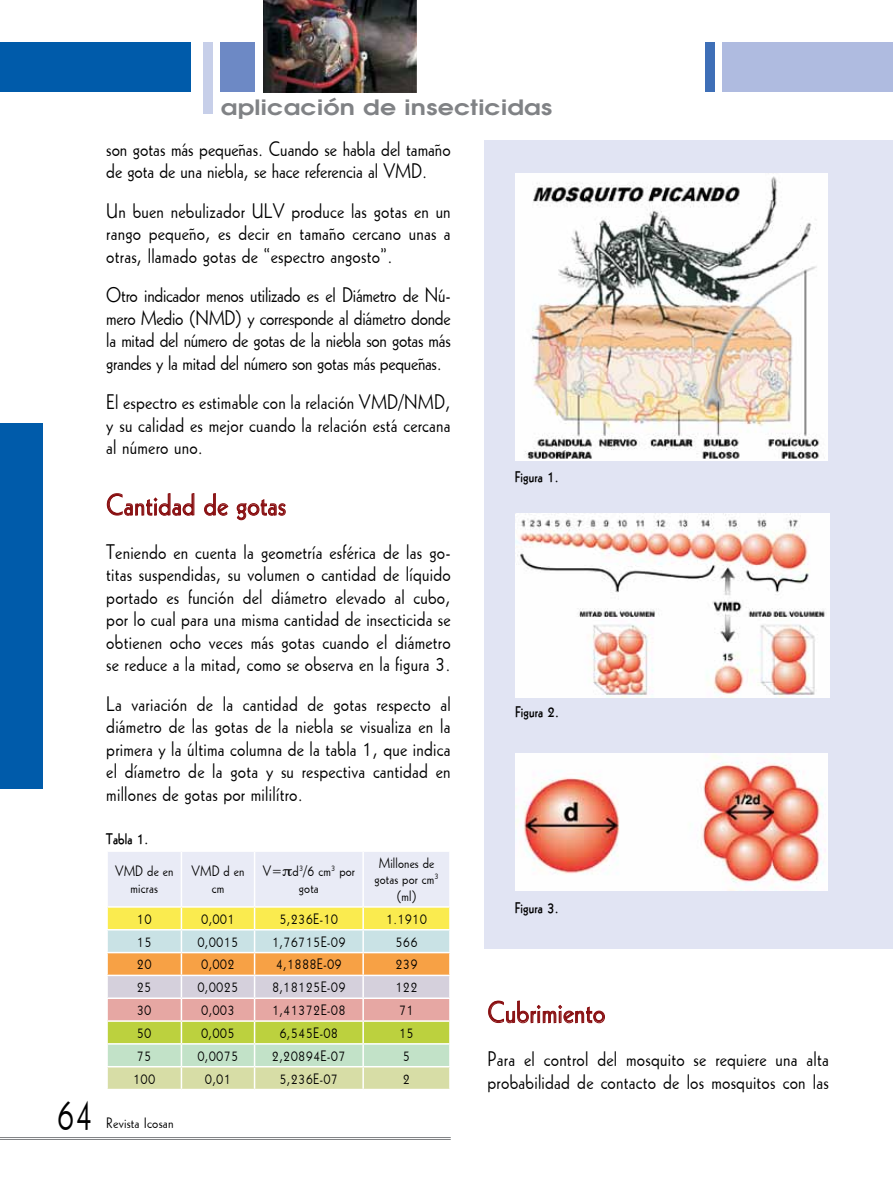
<style>
.page{position:relative;width:893px;height:1191px;background:#fff}
.page>*{position:absolute;margin:0;border:0;box-sizing:border-box;transform-origin:0 0}
.t1{font:45px "Geo 112 Thin Normal";color:#000}
.t2{font:30px "Geo 112 Thin Normal";letter-spacing:.01em;color:#880e10;scale:1.25 1}
.t3{font:21px/22.5px "Geo 112 Thin Normal";letter-spacing:.01em;color:#000;text-align:justify;scale:1.2 1}
.t4{font:700 21px "Avian";letter-spacing:.01em;color:#808285;scale:1.2 1}
.t5{font:15px/16.5px "Geo 112 Thin Normal";letter-spacing:.01em;color:#000;text-align:center;scale:1.2 1}
.t6{font:100 15px "Geo 112";letter-spacing:.01em;color:#000;scale:1.25 1}
.t7{font:15px "Geo 112 Thin Normal";letter-spacing:.01em;color:#000;scale:1.25 1}
</style>
<div class="page">
<hr style="left:0;top:1139px;width:451px;height:1px;background:#808285">
<hr style="left:0;top:1137px;width:451px;height:1px;background:#808285">
<div style="left:0;top:42px;width:190px;height:50px;background:#005baa"></div>
<div style="left:204px;top:42px;width:9px;height:72px;background:#c7cfe9"></div>
<div style="left:705px;top:42px;width:10px;height:50px;background:#3e6fb7"></div>
<div style="left:221px;top:42px;width:34px;height:50px;background:#6d89c5"></div>
<div style="left:722px;top:42px;width:171px;height:50px;background:#afbbe0"></div>
<div style="left:0;top:423px;width:43px;height:365px;background:#005baa"></div>
<svg style="left:107px;top:493px;width:88px;height:23px"></svg>
<svg style="left:204px;top:493px;width:25px;height:23px"></svg>
<svg style="left:237px;top:499px;width:49px;height:21px"></svg>
<div style="left:485px;top:140px;width:408px;height:808px;background:#e1e4f3"></div>
<img style="left:515px;top:513px;width:314px;height:184px">
<img style="left:515px;top:753px;width:312px;height:137px">
<svg style="left:488px;top:1000px;width:117px;height:23px"></svg>
<img style="left:515px;top:173px;width:312px;height:288px">
<img style="left:263px;top:0;width:153px;height:92px">
<svg style="left:107px;top:852px;width:343px;height:237px;background:#dfd8b1"></svg>
<h1 class="t1" style="left:57px;top:1073px;width:38px">64</h1>
<p class="t4" style="left:221px;top:92px;width:278px">aplicación de insecticidas</p>
<p class="t3" style="left:106px;top:134px;width:288px">son gotas más pequeñas. Cuando se habla del tamaño de gota de una niebla, se hace referencia al VMD.</p>
<p class="t3" style="left:106px;top:196px;width:288px">Un buen nebulizador ULV produce las gotas en un rango pequeño, es decir en tamaño cercano unas a otras, llamado gotas de “espectro angosto”.</p>
<p class="t3" style="left:106px;top:280px;width:289px">Otro indicador menos utilizado es el Diámetro de Nú&shy;mero Medio (NMD) y corresponde al diámetro donde la mitad del número de gotas de la niebla son gotas más grandes y la mitad del número son gotas más pequeñas.</p>
<p class="t3" style="left:106px;top:387px;width:288px">El espectro es estimable con la relación VMD/NMD, y su calidad es mejor cuando la relación está cercana al número uno.</p>
<h2 class="t2" style="left:106px;top:477px;width:145px">Cantidad de gotas</h2>
<p class="t3" style="left:106px;top:537px;width:289px">Teniendo en cuenta la geometría esférica de las go&shy;titas suspendidas, su volumen o cantidad de líquido portado es función del diámetro elevado al cubo, por lo cual para una misma cantidad de insecticida se obtienen ocho veces más gotas cuando el diámetro se reduce a la mitad, como se observa en la figura 3.</p>
<p class="t3" style="left:106px;top:689px;width:288px">La variación de la cantidad de gotas respecto al diámetro de las gotas de la niebla se visualiza en la primera y la última columna de la tabla 1, que indica el díametro de la gota y su respectiva cantidad en millones de gotas por mililítro.</p>
<p class="t6" style="left:106px;top:825px;width:35px">Tabla 1.</p>
<p class="t5" style="left:115px;top:860px;width:50px">VMD de en micras</p>
<p class="t5" style="left:191px;top:860px;width:46px">VMD d en cm</p>
<p class="t5" style="left:263px;top:860px;width:78px">V= d<sup>3</sup>/6 cm<sup>3</sup> por gota</p>
<p class="t5" style="left:374px;top:852px;width:55px">Millones de gotas por cm<sup>3 </sup>(ml)</p>
<p class="t5" style="left:137px;top:908px;width:14px">10</p>
<p class="t5" style="left:201px;top:908px;width:29px">0,001</p>
<p class="t5" style="left:279px;top:908px;width:50px">5,236E-10</p>
<p class="t5" style="left:386px;top:908px;width:36px">1.1910</p>
<p class="t5" style="left:137px;top:930px;width:14px">15</p>
<p class="t5" style="left:197px;top:930px;width:36px">0,0015</p>
<p class="t5" style="left:272px;top:930px;width:63px">1,76715E-09</p>
<p class="t5" style="left:395px;top:930px;width:20px">566</p>
<p class="t5" style="left:137px;top:953px;width:14px">20</p>
<p class="t5" style="left:201px;top:953px;width:29px">0,002</p>
<p class="t5" style="left:276px;top:953px;width:57px">4,1888E-09</p>
<p class="t5" style="left:395px;top:953px;width:20px">239</p>
<p class="t5" style="left:137px;top:976px;width:14px">25</p>
<p class="t5" style="left:197px;top:976px;width:36px">0,0025</p>
<p class="t5" style="left:272px;top:976px;width:63px">8,18125E-09</p>
<p class="t5" style="left:395px;top:976px;width:20px">122</p>
<p class="t5" style="left:137px;top:999px;width:14px">30</p>
<p class="t5" style="left:201px;top:999px;width:29px">0,003</p>
<p class="t5" style="left:272px;top:999px;width:63px">1,41372E-08</p>
<p class="t5" style="left:399px;top:999px;width:14px">71</p>
<p class="t5" style="left:137px;top:1022px;width:14px">50</p>
<p class="t5" style="left:201px;top:1022px;width:29px">0,005</p>
<p class="t5" style="left:279px;top:1022px;width:50px">6,545E-08</p>
<p class="t5" style="left:399px;top:1022px;width:14px">15</p>
<p class="t5" style="left:137px;top:1044px;width:14px">75</p>
<p class="t5" style="left:197px;top:1044px;width:36px">0,0075</p>
<p class="t5" style="left:272px;top:1044px;width:63px">2,20894E-07</p>
<p class="t5" style="left:403px;top:1044px;width:8px">5</p>
<p class="t5" style="left:133px;top:1067px;width:20px">100</p>
<p class="t5" style="left:205px;top:1067px;width:23px">0,01</p>
<p class="t5" style="left:279px;top:1067px;width:50px">5,236E-07</p>
<p class="t5" style="left:403px;top:1067px;width:8px">2</p>
<p class="t6" style="left:515px;top:462px;width:37px">Figura 1.</p>
<p class="t6" style="left:515px;top:698px;width:37px">Figura 2.</p>
<p class="t6" style="left:515px;top:894px;width:37px">Figura 3.</p>
<h2 class="t2" style="left:488px;top:985px;width:96px">Cubrimiento</h2>
<p class="t3" style="left:488px;top:1044px;width:286px">Para el control del mosquito se requiere una alta probabilidad de contacto de los mosquitos con las</p>
<p class="t7" style="left:106px;top:1109px;width:55px">Revista Icosan</p>
</div>
